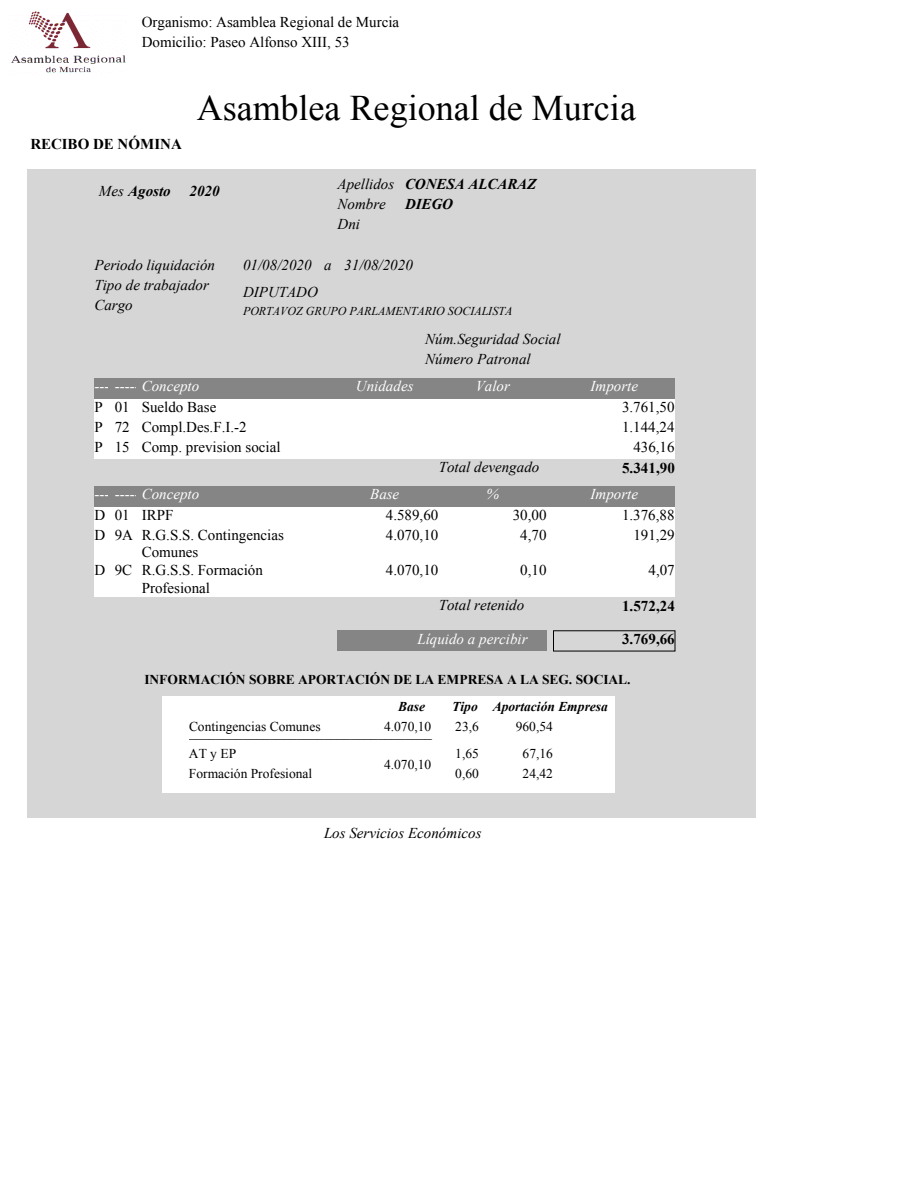
<style>
.page{position:relative;width:918px;height:1188px;background:#fff}
.page>*{position:absolute;margin:0;border:0;box-sizing:border-box;transform-origin:0 0}
.t1{font:36px "Times New Roman";color:#000}
.t2{font:15px/20.2px "Times New Roman";color:#000}
.t3{font:italic 15px/20.1px "Times New Roman";color:#000}
.t4{font:italic 15px "Times New Roman";color:#fff}
.t5{font:700 15px "Times New Roman";letter-spacing:.005em;color:#000}
.t6{font:15px/20.2px "Times New Roman";color:#fff}
.t7{font:italic 700 15px "Times New Roman";color:#000}
.t8{font:13.5px/20.2px "Times New Roman";color:#000}
.t9{font:700 13.5px "Times New Roman";color:#000}
.t10{font:italic 700 13.5px "Times New Roman";color:#000}
.t11{font:italic 12px "Times New Roman";color:#000}
.s1{font-weight:400}
.s2{font-weight:700}
.s3{font-style:italic}
.s4{color:#000}
</style>
<div class="page">
<img style="left:11px;top:11px;width:115px;height:62px">
<div style="left:27px;top:169px;width:729px;height:649px;background:#d6d6d6"></div>
<div style="left:338px;top:631px;width:209px;height:20px;background:#858585"></div>
<div style="left:94px;top:398px;width:581px;height:21px;background:#fff"></div>
<div style="left:94px;top:418px;width:581px;height:21px;background:#fff"></div>
<div style="left:94px;top:439px;width:581px;height:20px;background:#fff"></div>
<div style="left:94px;top:378px;width:581px;height:20px;background:#858585"></div>
<div style="left:94px;top:506px;width:581px;height:21px;background:#fff"></div>
<div style="left:94px;top:526px;width:581px;height:36px;background:#fff"></div>
<div style="left:94px;top:562px;width:581px;height:35px;background:#fff"></div>
<div style="left:94px;top:486px;width:581px;height:20px;background:#858585"></div>
<div style="left:162px;top:696px;width:452px;height:97px;background:#fff"></div>
<p class="t2" style="left:142px;top:11px;width:259px">Organismo: Asamblea Regional de Murcia<br>Domicilio: Paseo Alfonso XIII, 53</p>
<p class="t5" style="left:30px;top:133px;width:153px">RECIBO DE NÓMINA</p>
<h1 class="t1" style="left:197px;top:84px;width:441px">Asamblea Regional de Murcia</h1>
<p class="t7" style="left:99px;top:180px;width:73px"><span class="s1">Mes</span> Agosto</p>
<p class="t7" style="left:190px;top:180px;width:32px">2020</p>
<p class="t3" style="left:338px;top:174px;width:200px">Apellidos <span class="s2">CONESA ALCARAZ<br></span>Nombre</p>
<p class="t7" style="left:405px;top:194px;width:50px">DIEGO</p>
<p class="t3" style="left:338px;top:214px;width:24px">Dni</p>
<p class="t3" style="left:94px;top:254px;width:122px">Periodo liquidación</p>
<p class="t3" style="left:243px;top:254px;width:171px">01/08/2020 a 31/08/2020</p>
<p class="t3" style="left:95px;top:275px;width:116px">Tipo de trabajador</p>
<p class="t3" style="left:243px;top:281px;width:76px">DIPUTADO</p>
<p class="t3" style="left:94px;top:295px;width:40px">Cargo</p>
<p class="t11" style="left:243px;top:302px;width:271px">PORTAVOZ GRUPO PARLAMENTARIO SOCIALISTA</p>
<p class="t3" style="left:425px;top:329px;width:137px">Núm.Seguridad Social</p>
<p class="t4" style="left:94px;top:376px;width:106px">--- -----Concepto</p>
<p class="t2" style="left:115px;top:396px;width:16px;text-align:justify">01<br>72<br>15</p>
<p class="t2" style="left:142px;top:396px;width:140px">Sueldo Base<br>Compl.Des.F.I.-2<br>Comp. prevision social</p>
<p class="t2" style="left:95px;top:396px;width:10px;text-align:justify">P P P</p>
<p class="t6" style="left:115px;top:484px;width:86px;text-indent:-20px">--- -----<span class="s3">Concepto<br></span><span class="s4">01<br>9A</span></p>
<p class="t2" style="left:115px;top:560px;width:19px">9C</p>
<p class="t2" style="left:142px;top:504px;width:144px">IRPF<br>R.G.S.S. Contingencias</p>
<p class="t2" style="left:142px;top:543px;width:123px;line-height:17.5px">Comunes<br>R.G.S.S. Formación<br>Profesional</p>
<p class="t2" style="left:95px;top:504px;width:12px">D<br>D</p>
<p class="t2" style="left:95px;top:560px;width:12px">D</p>
<p class="t3" style="left:425px;top:349px;width:107px">Número Patronal</p>
<p class="t4" style="left:356px;top:376px;width:59px">Unidades</p>
<p class="t4" style="left:476px;top:376px;width:36px">Valor</p>
<p class="t4" style="left:591px;top:376px;width:49px">Importe</p>
<p class="t2" style="left:622px;top:396px;width:54px;text-align:right">3.761,50<br>1.144,24<br>436,16</p>
<p class="t4" style="left:370px;top:484px;width:31px">Base</p>
<p class="t3" style="left:439px;top:457px;width:102px">Total devengado</p>
<p class="t5" style="left:622px;top:457px;width:54px">5.341,90</p>
<p class="t4" style="left:487px;top:484px;width:14px">%</p>
<p class="t4" style="left:591px;top:484px;width:49px">Importe</p>
<p class="t2" style="left:386px;top:504px;width:54px">4.589,60<br>4.070,10</p>
<p class="t2" style="left:386px;top:560px;width:54px">4.070,10</p>
<p class="t2" style="left:513px;top:504px;width:35px;text-align:center">30,00<br>4,70</p>
<p class="t2" style="left:520px;top:560px;width:28px">0,10</p>
<p class="t2" style="left:622px;top:504px;width:54px;text-align:right">1.376,88<br>191,29</p>
<p class="t2" style="left:649px;top:560px;width:28px">4,07</p>
<p class="t3" style="left:439px;top:595px;width:87px">Total retenido</p>
<p class="t5" style="left:622px;top:595px;width:54px">1.572,24</p>
<p class="t4" style="left:417px;top:629px;width:112px">Líquido a percibir</p>
<p class="t5" style="left:622px;top:629px;width:54px">3.769,66</p>
<p class="t9" style="left:144px;top:670px;width:488px">INFORMACIÓN SOBRE APORTACIÓN DE LA EMPRESA A LA SEG. SOCIAL.</p>
<p class="t8" style="left:384px;top:716px;width:49px">4.070,10</p>
<p class="t8" style="left:455px;top:716px;width:25px">23,6</p>
<p class="t8" style="left:384px;top:754px;width:49px">4.070,10</p>
<p class="t10" style="left:398px;top:697px;width:28px">Base</p>
<p class="t10" style="left:493px;top:697px;width:117px">Aportación Empresa</p>
<p class="t10" style="left:452px;top:697px;width:27px">Tipo</p>
<p class="t8" style="left:189px;top:716px;width:133px">Contingencias Comunes</p>
<p class="t8" style="left:516px;top:716px;width:39px">960,54</p>
<p class="t8" style="left:189px;top:722px;width:244px">____________________________________</p>
<p class="t8" style="left:189px;top:743px;width:125px">AT y EP<br>Formación Profesional</p>
<p class="t8" style="left:455px;top:743px;width:25px">1,65<br>0,60</p>
<p class="t8" style="left:523px;top:743px;width:32px">67,16<br>24,42</p>
<p class="t3" style="left:324px;top:822px;width:159px">Los Servicios Económicos</p>
</div>
